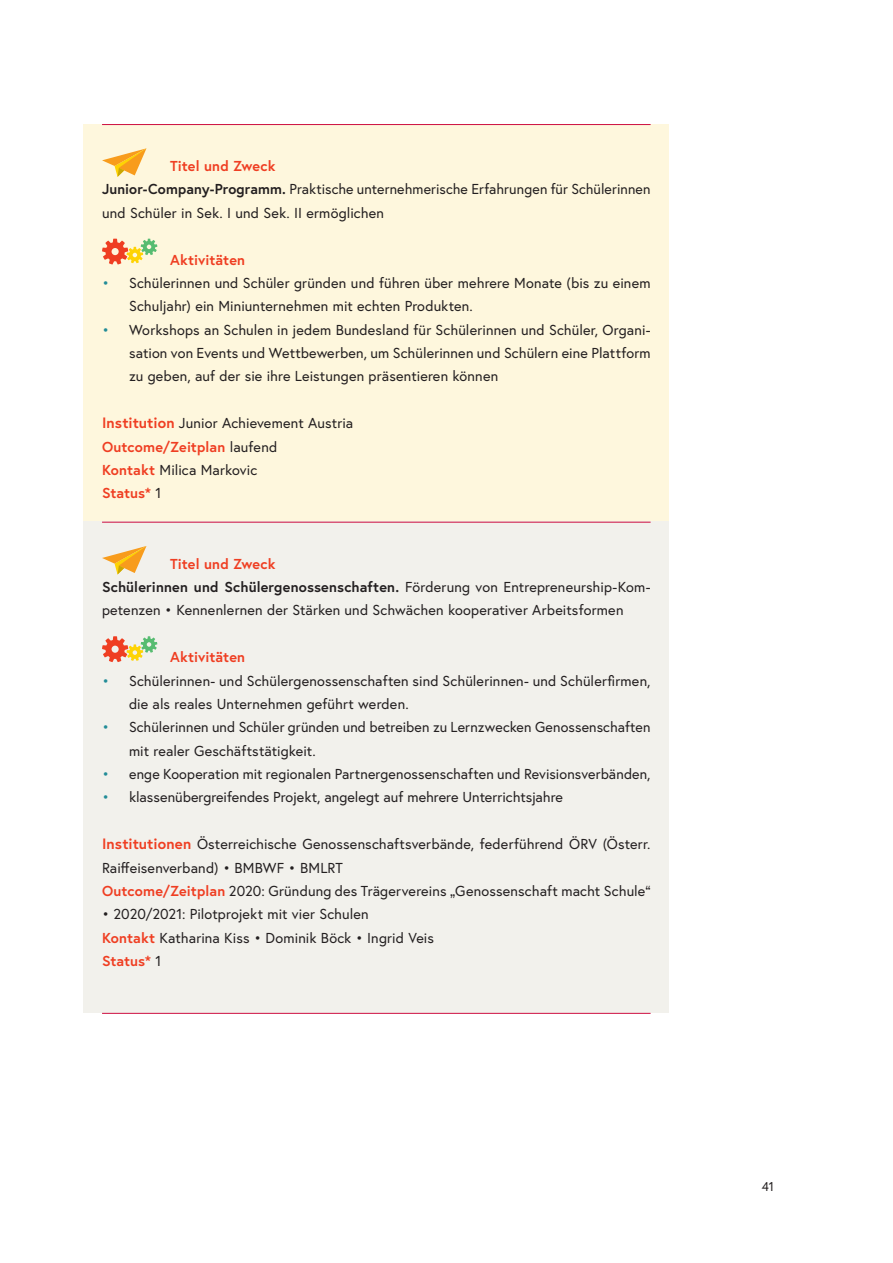
<style>
.page{position:relative;width:893px;height:1263px;background:#fff}
.page>*{position:absolute;margin:0;border:0;box-sizing:border-box;transform-origin:0 0}
.Text_head_black{font:14.4px/23.4px "Europa Austria";letter-spacing:.01em;color:#231f20}
.TExt_ohne_Abstand{font:14.4px/23.4px "Europa Austria";letter-spacing:.01em;color:#231f20}
.H3_fett_kästchen{font:700 14.4px "Europa Austria";letter-spacing:.005em;color:#ef3e22}
.TExt_ohne_Abstand-2{font:700 14.4px "Europa Austria";letter-spacing:.005em;color:#ef3e22}
.t1{font:12.75px "Europa Austria";color:#231f20}
.s1{font-weight:700}
.s2{color:#228c97}
.s3{font-weight:700;font-size:15px;color:#ef3e22}
.s4{font-weight:400;color:#231f20}
.s5{font-weight:700;color:#ef3e22}
</style>
<div class="page">
<div style="left:83px;top:124px;width:586px;height:398px;background:#fef7dd"></div>
<div style="left:83px;top:522px;width:586px;height:491px;background:#f2f1ec"></div>
<hr style="left:102px;top:124px;width:549px;height:1px;background:#cd0d40">
<hr style="left:102px;top:522px;width:549px;height:1px;background:#cd0d40">
<hr style="left:102px;top:1013px;width:549px;height:1px;background:#cd0d40">
<svg style="left:102px;top:148px;width:44px;height:29px"></svg>
<svg style="left:102px;top:239px;width:55px;height:25px"></svg>
<svg style="left:102px;top:546px;width:44px;height:29px"></svg>
<svg style="left:102px;top:636px;width:55px;height:26px"></svg>
<h3 class="H3_fett_kästchen" style="left:170px;top:156px;width:107px">Titel und Zweck</h3>
<p class="Text_head_black" style="left:102px;top:177px;width:550px"><span class="s1">Junior-Company-Programm.</span> Praktische unternehmerische Erfahrungen für Schülerinnen und Schüler in Sek. I und Sek. II ermöglichen</p>
<h3 class="H3_fett_kästchen" style="left:170px;top:250px;width:77px">Aktivitäten</h3>
<p class="Text_head_black" style="left:129px;top:271px;width:523px;text-indent:-27px"><span class="s2">•</span> Schülerinnen und Schüler gründen und führen über mehrere Monate (bis zu einem<br>Schuljahr) ein Miniunternehmen mit echten Produkten.</p>
<p class="Text_head_black" style="left:129px;top:318px;width:523px;text-align:justify;text-indent:-27px"><span class="s2">•</span> Workshops an Schulen in jedem Bundesland für Schülerinnen und Schüler, Organi&shy;sation von Events und Wettbewerben, um Schülerinnen und Schülern eine Plattform zu geben, auf der sie ihre Leistungen präsentieren können</p>
<p class="TExt_ohne_Abstand" style="left:102px;top:411px;width:253px"><span class="s3">Institution</span> Junior Achievement Austria</p>
<p class="TExt_ohne_Abstand-2" style="left:102px;top:437px;width:177px">Outcome/Zeitplan <span class="s4">laufend</span></p>
<p class="TExt_ohne_Abstand" style="left:102px;top:458px;width:157px"><span class="s5">Kontakt</span> Milica Markovic</p>
<p class="TExt_ohne_Abstand-2" style="left:102px;top:483px;width:61px">Status* <span class="s4">1</span></p>
<h3 class="H3_fett_kästchen" style="left:170px;top:554px;width:107px">Titel und Zweck</h3>
<p class="Text_head_black" style="left:102px;top:575px;width:549px"><span class="s1">Schülerinnen und Schülergenossenschaften.</span> Förderung von Entrepreneurship-Kom&shy;petenzen • Kennenlernen der Stärken und Schwächen kooperativer Arbeitsformen</p>
<h3 class="H3_fett_kästchen" style="left:170px;top:647px;width:77px">Aktivitäten</h3>
<p class="Text_head_black" style="left:129px;top:668px;width:523px;text-indent:-27px"><span class="s2">•</span> Schülerinnen- und Schülergenossenschaften sind Schülerinnen- und Schülerfirmen, die als reales Unternehmen geführt werden.</p>
<p class="Text_head_black" style="left:129px;top:715px;width:523px;text-indent:-27px"><span class="s2">•</span> Schülerinnen und Schüler gründen und betreiben zu Lernzwecken Genossenschaften mit realer Geschäftstätigkeit.</p>
<p class="Text_head_black" style="left:102px;top:762px;width:550px"><span class="s2">•</span> enge Kooperation mit regionalen Partnergenossenschaften und Revisionsverbänden,</p>
<p class="Text_head_black" style="left:102px;top:785px;width:462px"><span class="s2">•</span> klassenübergreifendes Projekt, angelegt auf mehrere Unterrichtsjahre</p>
<p class="TExt_ohne_Abstand" style="left:102px;top:832px;width:550px"><span class="s3">Institutionen</span> Österreichische Genossenschaftsverbände, federführend ÖRV (Österr.<br>Raiffeisenverband) • BMBWF • BMLRT</p>
<p class="TExt_ohne_Abstand" style="left:102px;top:879px;width:550px"><span class="s5">Outcome/Zeitplan</span> 2020: Gründung des Trägervereins „Genossenschaft macht Schule“</p>
<p class="TExt_ohne_Abstand" style="left:102px;top:902px;width:268px">• 2020/2021: Pilotprojekt mit vier Schulen</p>
<p class="TExt_ohne_Abstand" style="left:102px;top:926px;width:333px"><span class="s5">Kontakt</span> Katharina Kiss • Dominik Böck • Ingrid Veis</p>
<p class="TExt_ohne_Abstand-2" style="left:102px;top:951px;width:61px">Status* <span class="s4">1</span></p>
<p class="t1" style="left:762px;top:1178px;width:14px">41</p>
</div>
